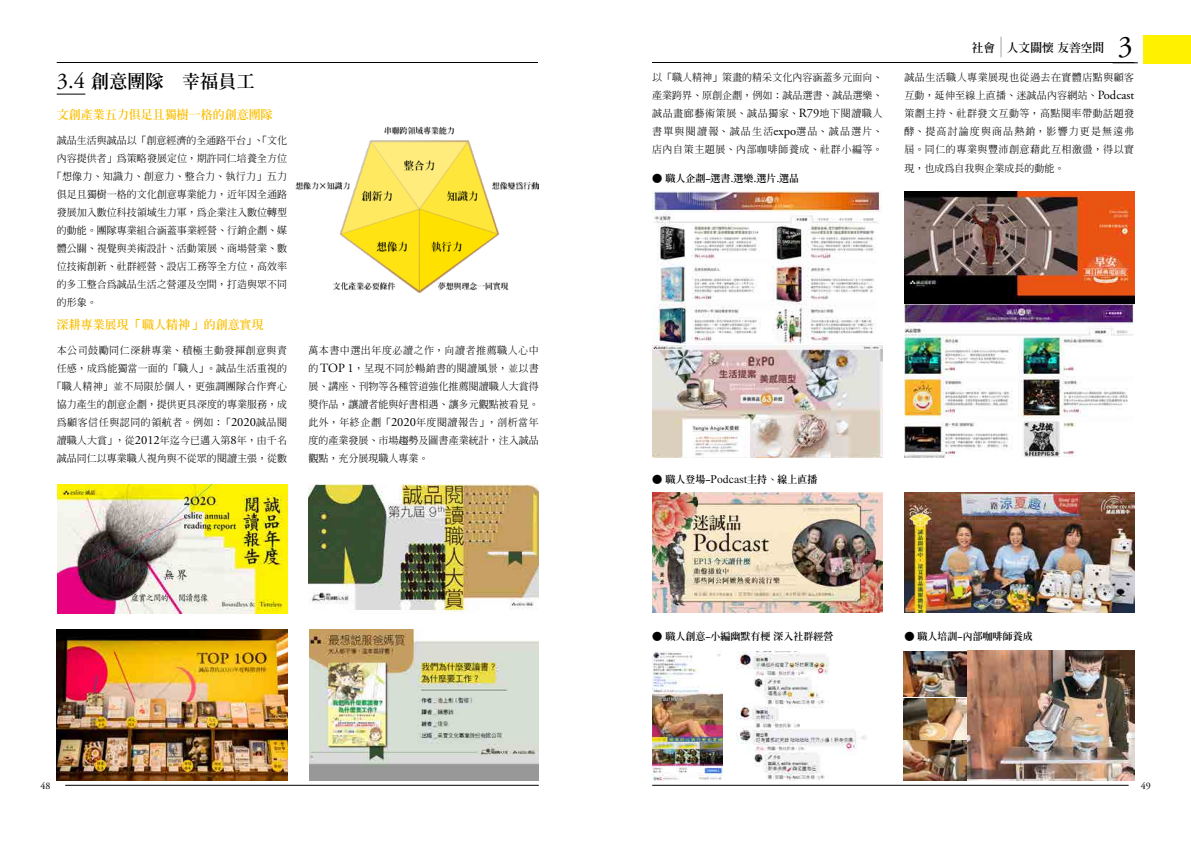
<style>
.page{position:relative;width:1191px;height:842px;background:#fff}
.page>*{position:absolute;margin:0;border:0;box-sizing:border-box;transform-origin:0 0}
.t1{font:30px "Adobe Garamond Pro";color:#000}
.t2{font:800 18px "AR Shulinming B5";letter-spacing:.01em;color:#000}
.t3{font:800 12px "AR Shulinming B5";color:#fabe00}
.t4{font:800 11.7px "AR Shulinming B5";color:#000}
.t5{font:300 11.7px "AR Shulinming B5";color:#000;scale:2 1}
.t6{font:500 10px/18px "AR Shulinming B5";color:#000;text-align:justify}
.t7{font:800 10px "AR Shulinming B5";color:#000}
.t8{font:500 10px "AR Shulinming B5";letter-spacing:.03em;color:#000}
.t9{font:10px "Adobe Garamond Pro";color:#000}
.s1{font-family:"Adobe Garamond Pro";font-weight:400;font-size:22.5px}
.s2{font-family:"Adobe Garamond Pro";font-weight:400;font-size:12.5px}
</style>
<div class="page">
<hr style="left:57px;top:62px;width:1077px;height:1px;background:#000">
<div style="left:539px;top:58px;width:113px;height:14px;background:#fff"></div>
<div style="left:1143px;top:35px;width:48px;height:29px;background:#fff100"></div>
<hr style="left:652px;top:785px;width:476px;height:1px;background:#000">
<hr style="left:65px;top:785px;width:474px;height:1px;background:#000">
<img style="left:904px;top:493px;width:230px;height:119px">
<img style="left:652px;top:191px;width:230px;height:152px">
<img style="left:904px;top:191px;width:230px;height:267px">
<img style="left:652px;top:346px;width:230px;height:112px">
<img style="left:652px;top:493px;width:230px;height:119px">
<img style="left:653px;top:651px;width:69px;height:129px">
<img style="left:736px;top:651px;width:130px;height:129px">
<img style="left:967px;top:651px;width:167px;height:129px">
<img style="left:904px;top:651px;width:62px;height:88px">
<img style="left:904px;top:741px;width:62px;height:39px">
<svg style="left:57px;top:94px;width:28px;height:1px"></svg>
<img style="left:309px;top:484px;width:230px;height:128px">
<img style="left:57px;top:484px;width:230px;height:129px">
<img style="left:57px;top:629px;width:230px;height:151px">
<img style="left:309px;top:629px;width:230px;height:151px">
<img style="left:295px;top:126px;width:244px;height:166px">
<h2 class="t2" style="left:57px;top:72px;width:199px"><span class="s1">3.4</span> 創意團隊　幸福員工</h2>
<p class="t3" style="left:57px;top:108px;width:217px">文創產業五力俱足且獨樹一格的創意團隊</p>
<p class="t6" style="left:57px;top:131px;width:232px">誠品生活與誠品以「創意經濟的全通路平台」、「文化</p>
<p class="t6" style="left:57px;top:149px;width:232px">內容提供者」為策略發展定位，期許同仁培養全方位</p>
<p class="t8" style="left:52px;top:171px;width:237px">「想像力、知識力、創意力、整合力、執行力」五力</p>
<p class="t6" style="left:57px;top:185px;width:232px">俱足且獨樹一格的文化創意專業能力，近年因全通路</p>
<p class="t6" style="left:57px;top:203px;width:232px">發展加入數位科技領域生力軍，為企業注入數位轉型</p>
<p class="t6" style="left:57px;top:221px;width:232px">的動能。團隊專業組合涵蓋事業經營、行銷企劃、媒</p>
<p class="t6" style="left:57px;top:239px;width:232px">體公關、視覺與美術設計、活動策展、商場營業、數</p>
<p class="t6" style="left:57px;top:257px;width:232px">位技術創新、社群經營、設店工務等全方位，高效率</p>
<p class="t6" style="left:57px;top:275px;width:232px">的多工整合為誠品生活之營運及空間，打造與眾不同</p>
<p class="t6" style="left:57px;top:293px;width:41px">的形象。</p>
<p class="t3" style="left:57px;top:319px;width:208px">深耕專業展現「職人精神」的創意實現</p>
<p class="t6" style="left:52px;top:342px;width:237px;text-align:center">本公司鼓勵同仁深耕專業、積極主動發揮創意與責任感，成為能獨當一面的「職人」。誠品生活重視的「職人精神」並不局限於個人，更強調團隊合作齊心協力產生的創意企劃，提供更具深度的專業服務，成為顧客信任與認同的領航者。例如：「<span class="s2">2020</span>誠品閱讀職人大賞」，從<span class="s2">2012</span>年迄今已邁入第<span class="s2">8</span>年，由千名誠品同仁以專業職人視角與不從眾的閱讀主張，從數</p>
<p class="t6" style="left:308px;top:341px;width:232px">萬本書中選出年度必讀之作，向讀者推薦職人心中的 <span class="s2">TOP 1</span>，呈現不同於暢銷書的閱讀風景，並以書展、講座、刊物等各種管道強化推薦閱讀職人大賞得獎作品，讓讀者能與好書相遇、讓多元觀點被看見。此外，年終企劃「<span class="s2">2020</span>年度閱讀報告」，剖析當年度的產業發展、市場趨勢及圖書產業統計，注入誠品觀點，充分展現職人專業。</p>
<p class="t6" style="left:652px;top:69px;width:232px">以「職人精神」策畫的精采文化內容涵蓋多元面向、產業跨界、原創企劃，例如：誠品選書、誠品選樂、誠品畫廊藝術策展、誠品獨家、<span class="s2">R79</span>地下閱讀職人書單與閱讀報、誠品生活<span class="s2">expo</span>選品、誠品選片、店內自策主題展、內部咖啡師養成、社群小編等。</p>
<p class="t7" style="left:652px;top:174px;width:149px">● 職人企劃-選書.選樂.選片.選品</p>
<p class="t4" style="left:971px;top:42px;width:25px">社會</p>
<p class="t5" style="left:995px;top:59px;width:13px;rotate:-90deg">—</p>
<p class="t4" style="left:1007px;top:42px;width:99px">人文關懷友善空間</p>
<h1 class="t1" style="left:1117px;top:29px;width:16px">3</h1>
<p class="t6" style="left:904px;top:69px;width:231px">誠品生活職人專業展現也從過去在實體店點與顧客互動，延伸至線上直播、迷誠品內容網站、<span class="s2">Podcast</span>策劃主持、社群發文互動等，高點閱率帶動話題發酵、提高討論度與商品熱銷，影響力更是無遠弗屆。同仁的專業與豐沛創意藉此互相激盪，得以實</p>
<p class="t6" style="left:904px;top:160px;width:161px">現，也成為自我與企業成長的動能。</p>
<p class="t7" style="left:652px;top:474px;width:167px">● 職人登場-Podcast主持、線上直播</p>
<p class="t7" style="left:652px;top:631px;width:183px">● 職人創意-小編幽默有梗 深入社群經營</p>
<p class="t7" style="left:904px;top:631px;width:130px">● 職人培訓-內部咖啡師養成</p>
<p class="t9" style="left:41px;top:779px;width:11px">48</p>
<p class="t9" style="left:1140px;top:779px;width:11px">49</p>
</div>
